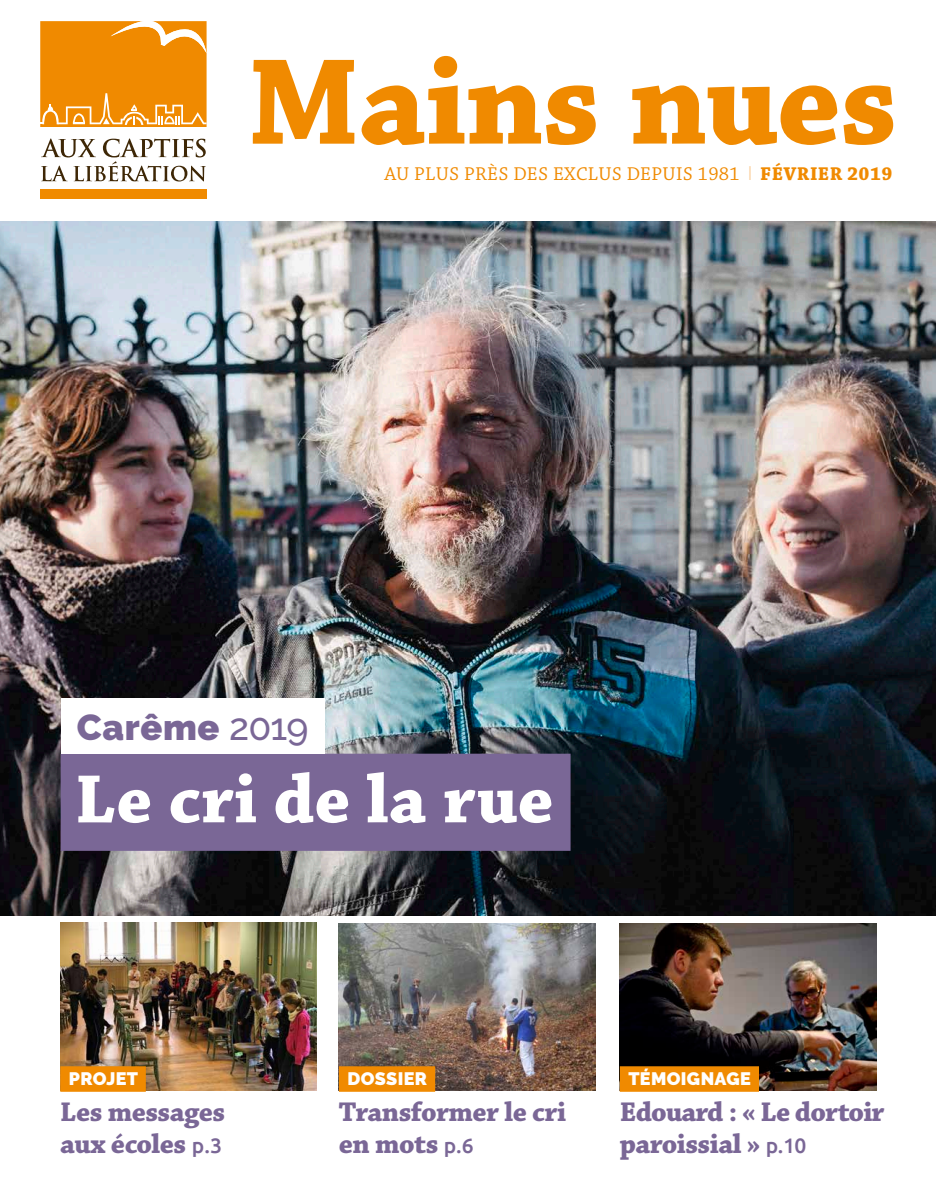
<style>
.page{position:relative;width:936px;height:1191px;background:#fff}
.page>*{position:absolute;margin:0;border:0;box-sizing:border-box;transform-origin:0 0}
.t1{font:700 129px "Chaparral Pro";letter-spacing:-.01em;color:#f08a00}
.t2{font:700 72px "Chaparral Pro";letter-spacing:.005em;color:#fff}
.t3{font:900 36px "Raleway";letter-spacing:.02em;color:#7a6796}
.t4{font:700 28.5px/31.5px "Chaparral Pro";letter-spacing:-.02em;color:#7a6796}
.t5{font:19.5px "Chaparral Pro";letter-spacing:.02em;color:#f08a00}
.t6{font:900 18px "Raleway";letter-spacing:.02em;color:#fff}
.s1{font-family:"Raleway";font-weight:300;color:#fac78b}
.s2{font-weight:700}
.s3{font-weight:500;font-size:37.5px}
.s4{font-family:"Ubuntu";font-weight:500;font-size:21px}
</style>
<div class="page">
<img style="left:0;top:222px;width:935px;height:693px">
<img style="left:60px;top:922px;width:257px;height:168px">
<img style="left:339px;top:923px;width:256px;height:167px">
<img style="left:619px;top:923px;width:257px;height:167px">
<div style="left:60px;top:1066px;width:86px;height:25px;background:#f08a00"></div>
<div style="left:339px;top:1066px;width:96px;height:25px;background:#f08a00"></div>
<div style="left:619px;top:1066px;width:140px;height:25px;background:#f08a00"></div>
<div style="left:61px;top:753px;width:509px;height:98px;background:#7a6796"></div>
<div style="left:61px;top:698px;width:263px;height:56px;background:#fff"></div>
<svg style="left:40px;top:21px;width:167px;height:178px"></svg>
<h1 class="t1" style="left:247px;top:27px;width:651px">Mains nues</h1>
<p class="t5" style="left:384px;top:163px;width:509px">AU PLUS PRÈS DES EXCLUS DEPUIS 1981 <span class="s1">I</span> <span class="s2">FÉVRIER 2019</span></p>
<p class="t3" style="left:77px;top:706px;width:233px">Carême <span class="s3">2019</span></p>
<h2 class="t2" style="left:75px;top:757px;width:480px">Le cri de la rue</h2>
<p class="t6" style="left:69px;top:1068px;width:71px">PROJET</p>
<p class="t4" style="left:60px;top:1097px;width:166px">Les messages aux écoles <span class="s4">p.3</span></p>
<p class="t6" style="left:347px;top:1068px;width:81px">DOSSIER</p>
<p class="t4" style="left:339px;top:1097px;width:229px">Transformer le cri en mots <span class="s4">p.6</span></p>
<p class="t6" style="left:628px;top:1068px;width:124px">TÉMOIGNAGE</p>
<p class="t4" style="left:619px;top:1097px;width:266px">Edouard : « Le dortoir paroissial » <span class="s4">p.10</span></p>
</div>
